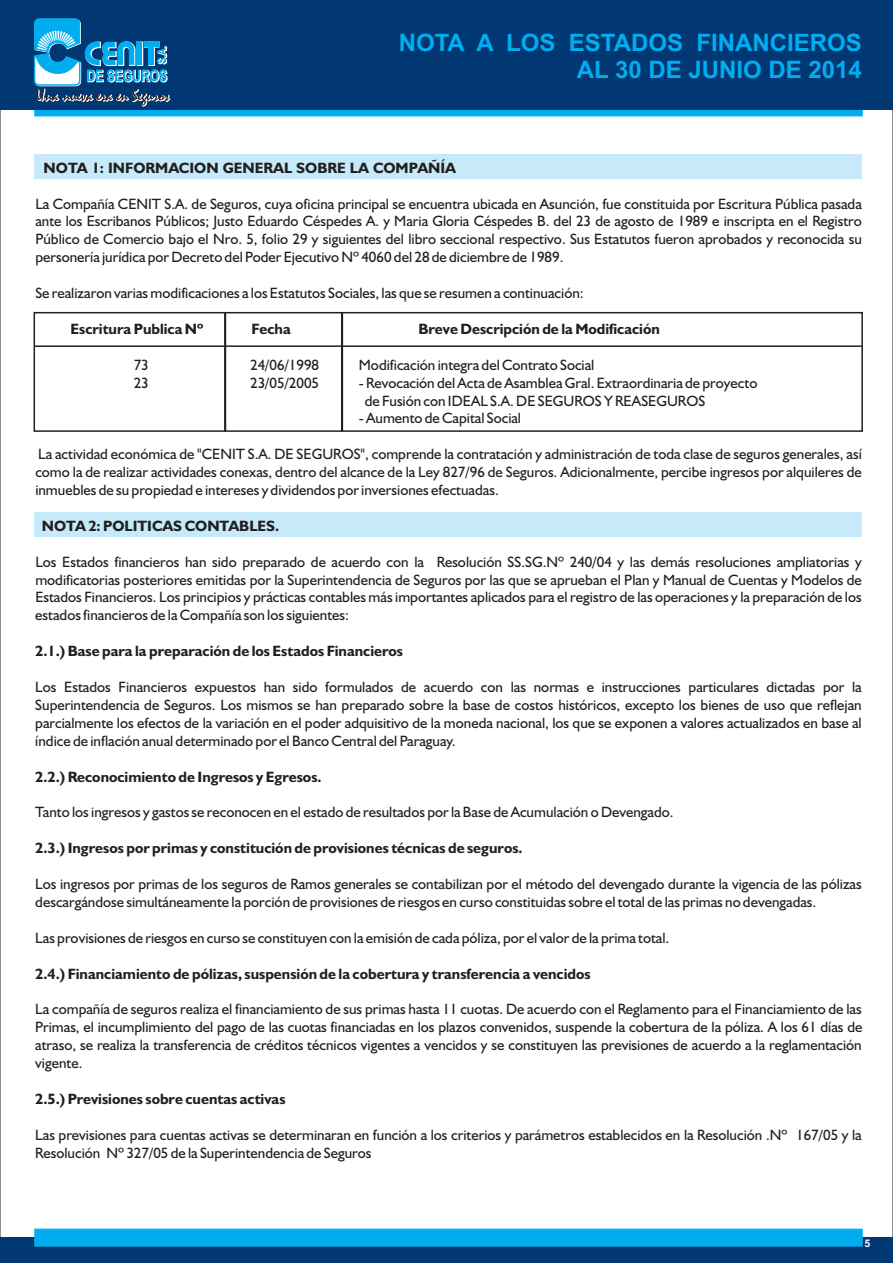
<style>
.page{position:relative;width:893px;height:1263px;background:#fff}
.page>*{position:absolute;margin:0;border:0;box-sizing:border-box;transform-origin:0 0}
.t1{font:700 24px/26.8px "Arial";color:#00aeef;text-align:right}
.t2{font:15px/17.9px "Humanist 521 BT";color:#231f20;text-align:justify}
.t3{font:700 15px "Humanist 521 BT";color:#231f20}
.t4{font:700 10.5px "Arial";color:#fff}
</style>
<div class="page">
<div style="left:34px;top:512px;width:828px;height:25px;background:#c6eafa"></div>
<div style="left:34px;top:154px;width:828px;height:25px;background:#c6eafa"></div>
<div style="left:0;top:0;width:893px;height:110px;background:#013874"></div>
<div style="left:0;top:1237px;width:893px;height:26px;background:#013874"></div>
<svg style="left:33px;top:18px;width:830px;height:99px"></svg>
<svg style="left:34px;top:1228px;width:829px;height:19px"></svg>
<hr style="left:34px;top:345px;width:829px;height:2px;background:#231f20">
<div style="left:34px;top:312px;width:829px;height:120px;border:2px solid #231f20"></div>
<hr style="left:224px;top:313px;width:2px;height:119px;background:#231f20">
<hr style="left:341px;top:313px;width:2px;height:119px;background:#231f20">
<h1 class="t1" style="left:399px;top:32px;width:465px">NOTA A LOS ESTADOS FINANCIEROS<br>AL 30 DE JUNIO DE 2014</h1>
<p class="t3" style="left:44px;top:161px;width:414px">NOTA 1: INFORMACION GENERAL SOBRE LA COMPAÑÍA</p>
<p class="t2" style="left:35px;top:196px;width:828px">La Compañía CENIT S.A. de Seguros, cuya oficina principal se encuentra ubicada en Asunción, fue constituida por Escritura Pública pasada ante los Escribanos Públicos; Justo Eduardo Céspedes A. y Maria Gloria Céspedes B. del 23 de agosto de 1989 e inscripta en el Registro Público de Comercio bajo el Nro. 5, folio 29 y siguientes del libro seccional respectivo. Sus Estatutos fueron aprobados y reconocida su personería jurídica por Decreto del Poder Ejecutivo Nº 4060 del 28 de diciembre de 1989.</p>
<p class="t2" style="left:35px;top:285px;width:550px">Se realizaron varias modificaciones a los Estatutos Sociales, las que se resumen a continuación:</p>
<p class="t3" style="left:71px;top:322px;width:134px">Escritura Publica Nº</p>
<p class="t3" style="left:251px;top:322px;width:41px">Fecha</p>
<p class="t3" style="left:418px;top:322px;width:243px">Breve Descripción de la Modificación</p>
<p class="t2" style="left:134px;top:357px;width:17px">73</p>
<p class="t2" style="left:250px;top:357px;width:71px">24/06/1998</p>
<p class="t2" style="left:359px;top:357px;width:237px">Modificación integra del Contrato Social</p>
<p class="t2" style="left:134px;top:375px;width:17px">23</p>
<p class="t2" style="left:250px;top:375px;width:71px">23/05/2005</p>
<p class="t2" style="left:365px;top:375px;width:394px;text-indent:-6px">- Revocación del Acta de Asamblea Gral. Extraordinaria de proyecto de Fusión con IDEAL S.A. DE SEGUROS Y REASEGUROS</p>
<p class="t2" style="left:359px;top:411px;width:164px">- Aumento de Capital Social</p>
<p class="t2" style="left:35px;top:446px;width:828px">La actividad económica de "CENIT S.A. DE SEGUROS", comprende la contratación y administración de toda clase de seguros generales, así como la de realizar actividades conexas, dentro del alcance de la Ley 827/96 de Seguros. Adicionalmente, percibe ingresos por alquileres de inmuebles de su propiedad e intereses y dividendos por inversiones efectuadas.</p>
<p class="t3" style="left:42px;top:519px;width:239px">NOTA 2: POLITICAS CONTABLES.</p>
<p class="t2" style="left:35px;top:554px;width:828px">Los Estados financieros han sido preparado de acuerdo con la Resolución SS.SG.Nº 240/04 y las demás resoluciones ampliatorias y modificatorias posteriores emitidas por la Superintendencia de Seguros por las que se aprueban el Plan y Manual de Cuentas y Modelos de Estados Financieros. Los principios y prácticas contables más importantes aplicados para el registro de las operaciones y la preparación de los estados financieros de la Compañía son los siguientes:</p>
<p class="t3" style="left:35px;top:645px;width:369px">2.1.) Base para la preparación de los Estados Financieros</p>
<p class="t2" style="left:35px;top:679px;width:828px">Los Estados Financieros expuestos han sido formulados de acuerdo con las normas e instrucciones particulares dictadas por la Superintendencia de Seguros. Los mismos se han preparado sobre la base de costos históricos, excepto los bienes de uso que reflejan parcialmente los efectos de la variación en el poder adquisitivo de la moneda nacional, los que se exponen a valores actualizados en base al índice de inflación anual determinado por el Banco Central del Paraguay.</p>
<p class="t3" style="left:35px;top:770px;width:288px">2.2.) Reconocimiento de Ingresos y Egresos.</p>
<p class="t2" style="left:35px;top:804px;width:640px">Tanto los ingresos y gastos se reconocen en el estado de resultados por la Base de Acumulación o Devengado.</p>
<p class="t3" style="left:35px;top:842px;width:489px">2.3.) Ingresos por primas y constitución de provisiones técnicas de seguros.</p>
<p class="t2" style="left:35px;top:876px;width:828px">Los ingresos por primas de los seguros de Ramos generales se contabilizan por el método del devengado durante la vigencia de las pólizas descargándose simultáneamente la porción de provisiones de riesgos en curso constituidas sobre el total de las primas no devengadas.</p>
<p class="t2" style="left:35px;top:930px;width:636px">Las provisiones de riesgos en curso se constituyen con la emisión de cada póliza, por el valor de la prima total.</p>
<p class="t3" style="left:35px;top:967px;width:557px">2.4.) Financiamiento de pólizas, suspensión de la cobertura y transferencia a vencidos</p>
<p class="t2" style="left:35px;top:1001px;width:829px">La compañía de seguros realiza el financiamiento de sus primas hasta 11 cuotas. De acuerdo con el Reglamento para el Financiamiento de las Primas, el incumplimiento del pago de las cuotas financiadas en los plazos convenidos, suspende la cobertura de la póliza. A los 61 días de atraso, se realiza la transferencia de créditos técnicos vigentes a vencidos y se constituyen las previsiones de acuerdo a la reglamentación vigente.</p>
<p class="t3" style="left:35px;top:1092px;width:252px">2.5.) Previsiones sobre cuentas activas</p>
<p class="t2" style="left:35px;top:1127px;width:828px">Las previsiones para cuentas activas se determinaran en función a los criterios y parámetros establecidos en la Resolución .Nº 167/05 y la<br>Resolución Nº 327/05 de la Superintendencia de Seguros</p>
<p class="t4" style="left:865px;top:1239px;width:7px">5</p>
</div>
